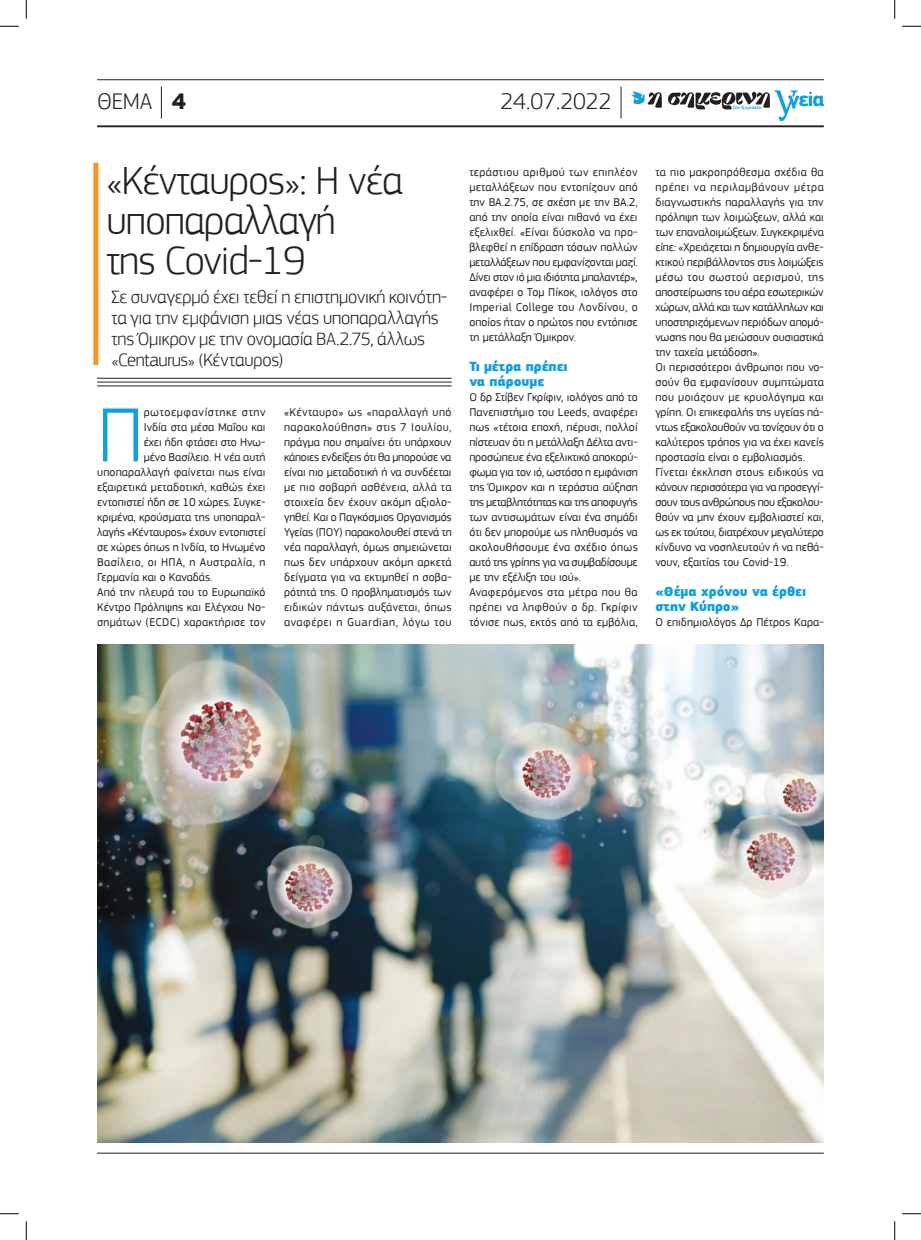
<style>
.page{position:relative;width:921px;height:1240px;background:#fff}
.page>*{position:absolute;margin:0;border:0;box-sizing:border-box;transform-origin:0 0}
.t1{font:300 79.75px "PF Square Sans Pro";color:#12a0db}
.t2{font:300 41.25px/40px "PF Square Sans Pro";letter-spacing:-.02em;color:#231f20}
.t3{font:300 23.75px "PF Square Sans Pro";color:#231f20}
.t4{font:300 18.75px/21.2px "PF Square Sans Pro";letter-spacing:-.015em;color:#231f20}
.t5{font:900 13.75px/15px "PF Square Sans Pro";color:#12a0db}
.t6{font:11.88px/15px "PF Square Sans Pro";color:#231f20;text-align:justify}
.t7{font:11.88px "PF Square Sans Pro";letter-spacing:.035em;color:#231f20}
.t8{font:11.88px "PF Square Sans Pro";letter-spacing:.02em;color:#231f20}
.t9{font:11.88px "PF Square Sans Pro";letter-spacing:.05em;color:#231f20}
.t10{font:700 5px "PF Document";color:#12a0db}
.s1{font-weight:700}
</style>
<div class="page">
<hr style="left:97px;top:1152px;width:726px;height:1px;background:#231f20">
<hr style="left:97px;top:79px;width:726px;height:1px;background:#231f20">
<hr style="left:97px;top:125px;width:726px;height:2px;background:#231f20">
<svg style="left:631px;top:90px;width:193px;height:31px"></svg>
<hr style="left:621px;top:86px;width:1px;height:32px;background:#231f20">
<hr style="left:161px;top:86px;width:1px;height:32px;background:#231f20">
<div style="left:93px;top:163px;width:5px;height:202px;background:#f7971d"></div>
<hr style="left:97px;top:385px;width:354px;height:1px;background:#231f20">
<hr style="left:97px;top:382px;width:354px;height:1px;background:#231f20">
<hr style="left:97px;top:378px;width:354px;height:1px;background:#231f20">
<img style="left:97px;top:644px;width:726px;height:498px">
<svg style="left:0;top:25px;width:19px;height:2px"></svg>
<svg style="left:902px;top:25px;width:19px;height:2px"></svg>
<svg style="left:0;top:1213px;width:19px;height:1px"></svg>
<svg style="left:902px;top:1213px;width:19px;height:1px"></svg>
<svg style="left:25px;top:0;width:2px;height:19px"></svg>
<svg style="left:25px;top:1221px;width:2px;height:19px"></svg>
<svg style="left:894px;top:0;width:1px;height:19px"></svg>
<svg style="left:894px;top:1221px;width:1px;height:19px"></svg>
<p class="t3" style="left:97px;top:87px;width:90px">ΘΕΜΑ <span class="s1">4</span></p>
<p class="t3" style="left:500px;top:87px;width:113px">24.07.2022</p>
<p class="t10" style="left:732px;top:104px;width:31px">Της Κυριακής</p>
<p class="t2" style="left:106px;top:160px;width:298px">«Κένταυρος»: H νέα υποπαραλλαγή<br>της Covid-19</p>
<p class="t4" style="left:111px;top:286px;width:338px">Σε συναγερμό έχει τεθεί η επιστημονική κοινότη&shy;τα για την εμφάνιση μιας νέας υποπαραλλαγής της Όμικρον με την ονομασία BA.2.75, άλλως «Centaurus» (Κένταυρος)</p>
<p class="t1" style="left:97px;top:388px;width:48px">Π</p>
<p class="t9" style="left:144px;top:405px;width:123px">ρωτοεμφανίστηκε στην</p>
<p class="t6" style="left:144px;top:420px;width:123px">Ινδία στα μέσα Μαΐου και</p>
<p class="t6" style="left:144px;top:435px;width:123px">έχει ήδη φτάσει στο Ηνω-</p>
<p class="t6" style="left:144px;top:450px;width:123px">μένο Βασίλειο. Η νέα αυτή</p>
<p class="t6" style="left:97px;top:465px;width:170px">υποπαραλλαγή φαίνεται πως είναι</p>
<p class="t6" style="left:97px;top:480px;width:170px">εξαιρετικά μεταδοτική, καθώς έχει</p>
<p class="t6" style="left:97px;top:495px;width:170px">εντοπιστεί ήδη σε 10 χώρες. Συγκε-</p>
<p class="t6" style="left:97px;top:510px;width:170px">κριμένα, κρούσματα της υποπαραλ-</p>
<p class="t6" style="left:97px;top:525px;width:170px">λαγής «Κένταυρος» έχουν εντοπιστεί</p>
<p class="t6" style="left:97px;top:540px;width:170px">σε χώρες όπως η Ινδία, το Ηνωμένο</p>
<p class="t7" style="left:97px;top:555px;width:170px">Βασίλειο, οι ΗΠΑ, η Αυστραλία, η</p>
<p class="t6" style="left:97px;top:570px;width:117px">Γερμανία και ο Καναδάς.</p>
<p class="t6" style="left:97px;top:585px;width:170px">Από την πλευρά του το Ευρωπαϊκό</p>
<p class="t6" style="left:97px;top:600px;width:170px">Κέντρο Πρόληψης και Ελέγχου Νο-</p>
<p class="t8" style="left:97px;top:615px;width:170px">σημάτων (ECDC) χαρακτήρισε τον</p>
<p class="t6" style="left:284px;top:405px;width:169px">«Κένταυρο» ως «παραλλαγή υπό παρακολούθηση» στις 7 Ιουλίου, πράγμα που σημαίνει ότι υπάρχουν κάποιες ενδείξεις ότι θα μπορούσε να είναι πιο μεταδοτική ή να συνδέεται με πιο σοβαρή ασθένεια, αλλά τα στοιχεία δεν έχουν ακόμη αξιολο&shy;γηθεί. Και ο Παγκόσμιος Οργανισμός Υγείας (ΠΟΥ) παρακολουθεί στενά τη νέα παραλλαγή, όμως σημειώνεται πως δεν υπάρχουν ακόμη αρκετά δείγματα για να εκτιμηθεί η σοβα&shy;ρότητά της. Ο προβληματισμός των ειδικών πάντως αυξάνεται, όπως αναφέρει η Guardian, λόγω του</p>
<p class="t6" style="left:469px;top:165px;width:170px">τεράστιου αριθμού των επιπλέον μεταλλάξεων που εντοπίζουν από την BA.2.75, σε σχέση με την BA.2, από την οποία είναι πιθανό να έχει εξελιχθεί. «Είναι δύσκολο να προ&shy;βλεφθεί η επίδραση τόσων πολλών μεταλλάξεων που εμφανίζονται μαζί.<br>Δίνει στον ιό μια ιδιότητα μπαλαντέρ», αναφέρει ο Τομ Πίκοκ, ιολόγος στο Imperial College του Λονδίνου, ο οποίος ήταν ο πρώτος που εντόπισε τη μετάλλαξη Όμικρον.</p>
<p class="t5" style="left:469px;top:360px;width:100px">Τι μέτρα πρέπει να πάρουμε</p>
<p class="t6" style="left:469px;top:390px;width:170px;text-align:left">Ο δρ Στίβεν Γκρίφιν, ιολόγος από το<br>Πανεπιστήμιο του Leeds, αναφέρει πως «τέτοια εποχή, πέρυσι, πολλοί πίστευαν ότι η μετάλλαξη Δέλτα αντι&shy;προσώπευε ένα εξελικτικό αποκορύ&shy;φωμα για τον ιό, ωστόσο η εμφάνιση της Όμικρον και η τεράστια αύξηση της μεταβλητότητας και της αποφυγής των αντισωμάτων είναι ένα σημάδι ότι δεν μπορούμε ως πληθυσμός να ακολουθήσουμε ένα σχέδιο όπως αυτό της γρίπης για να συμβαδίσουμε με την εξέλιξη του ιού».<br>Αναφερόμενος στα μέτρα που θα πρέπει να ληφθούν ο δρ. Γκρίφιν τόνισε πως, εκτός από τα εμβόλια,</p>
<p class="t6" style="left:655px;top:165px;width:170px;text-align:left">τα πιο μακροπρόθεσμα σχέδια θα πρέπει να περιλαμβάνουν μέτρα διαγνωστικής παραλλαγής για την πρόληψη των λοιμώξεων, αλλά και των επαναλοιμώξεων. Συγκεκριμένα είπε: «Χρειάζεται η δημιουργία ανθε&shy;κτικού περιβάλλοντος στις λοιμώξεις μέσω του σωστού αερισμού, της αποστείρωσης του αέρα εσωτερικών χώρων, αλλά και των κατάλληλων και υποστηριζόμενων περιόδων απομό&shy;νωσης που θα μειώσουν ουσιαστικά την ταχεία μετάδοση».<br>Οι περισσότεροι άνθρωποι που νο&shy;σούν θα εμφανίσουν συμπτώματα που μοιάζουν με κρυολόγημα και γρίπη. Οι επικεφαλής της υγείας πά&shy;ντως εξακολουθούν να τονίζουν ότι ο καλύτερος τρόπος για να έχει κανείς προστασία είναι ο εμβολιασμός.<br>Γίνεται έκκληση στους ειδικούς να κάνουν περισσότερα για να προσεγγί&shy;σουν τους ανθρώπους που εξακολου&shy;θούν να μην έχουν εμβολιαστεί και, ως εκ τούτου, διατρέχουν μεγαλύτερο κίνδυνο να νοσηλευτούν ή να πεθά&shy;νουν, εξαιτίας του Covid-19.</p>
<p class="t5" style="left:655px;top:585px;width:152px">«Θέμα χρόνου να έρθει στην Κύπρο»</p>
<p class="t6" style="left:655px;top:615px;width:170px">Ο επιδημιολόγος Δρ Πέτρος Καρα-</p>
</div>
